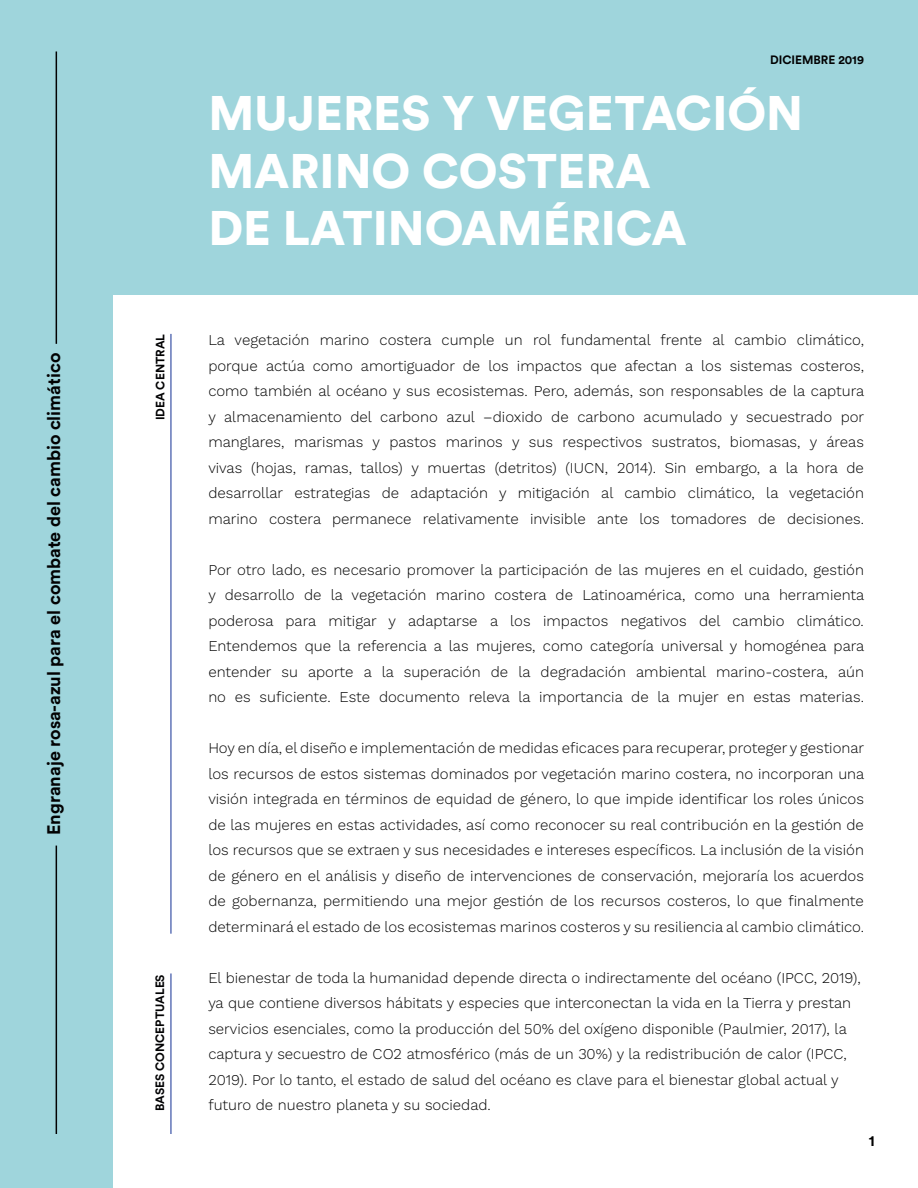
<style>
.page{position:relative;width:918px;height:1188px;background:#fff}
.page>*{position:absolute;margin:0;border:0;box-sizing:border-box;transform-origin:0 0}
.t1{font:900 48px/57.6px "Circular Std";color:#fff}
.t2{font:700 18px "Circular Std";color:#020203}
.t3{font:300 15px/25.5px "Work Sans";color:#000;text-align:justify}
.t4{font:700 15px "Circular Std";color:#000}
.t5{font:700 12px "Circular Std";color:#020203}
</style>
<div class="page">
<div style="left:0;top:0;width:918px;height:294px;background:#9fd5dc"></div>
<div style="left:0;top:294px;width:113px;height:894px;background:#9fd5dc"></div>
<hr style="left:170px;top:334px;width:2px;height:600px;background:#6175b8">
<hr style="left:170px;top:973px;width:2px;height:161px;background:#6175b8">
<hr style="left:56px;top:846px;width:1px;height:288px;background:#020203">
<hr style="left:56px;top:51px;width:1px;height:293px;background:#020203">
<p class="t2" style="left:42px;top:835px;width:484px;rotate:-90deg">Engranaje rosa-azul para el combate del cambio climático</p>
<p class="t5" style="left:152px;top:420px;width:88px;rotate:-90deg">IDEA CENTRAL</p>
<p class="t5" style="left:152px;top:1111px;width:138px;rotate:-90deg">BASES CONCEPTUALES</p>
<p class="t5" style="left:770px;top:52px;width:95px">DICIEMBRE 2019</p>
<h1 class="t1" style="left:208px;top:83px;width:596px">MUJERES Y VEGETACIÓN<br>MARINO COSTERA<br>DE LATINOAMÉRICA</h1>
<p class="t3" style="left:208px;top:327px;width:658px">La vegetación marino costera cumple un rol fundamental frente al cambio climático, porque actúa como amortiguador de los impactos que afectan a los sistemas costeros, como también al océano y sus ecosistemas. Pero, además, son responsables de la captura y almacenamiento del carbono azul –dioxido de carbono acumulado y secuestrado por manglares, marismas y pastos marinos y sus respectivos sustratos, biomasas, y áreas vivas (hojas, ramas, tallos) y muertas (detritos) (IUCN, 2014). Sin embargo, a la hora de desarrollar estrategias de adaptación y mitigación al cambio climático, la vegetación marino costera permanece relativamente invisible ante los tomadores de decisiones.</p>
<p class="t3" style="left:208px;top:556px;width:658px">Por otro lado, es necesario promover la participación de las mujeres en el cuidado, gestión y desarrollo de la vegetación marino costera de Latinoamérica, como una herramienta poderosa para mitigar y adaptarse a los impactos negativos del cambio climático.<br>Entendemos que la referencia a las mujeres, como categoría universal y homogénea para entender su aporte a la superación de la degradación ambiental marino-costera, aún no es suficiente. Este documento releva la importancia de la mujer en estas materias.</p>
<p class="t3" style="left:208px;top:735px;width:658px">Hoy en día, el diseño e implementación de medidas eficaces para recuperar, proteger y gestionar los recursos de estos sistemas dominados por vegetación marino costera, no incorporan una visión integrada en términos de equidad de género, lo que impide identificar los roles únicos de las mujeres en estas actividades, así como reconocer su real contribución en la gestión de los recursos que se extraen y sus necesidades e intereses específicos. La inclusión de la visión de género en el análisis y diseño de intervenciones de conservación, mejoraría los acuerdos de gobernanza, permitiendo una mejor gestión de los recursos costeros, lo que finalmente determinará el estado de los ecosistemas marinos costeros y su resiliencia al cambio climático.</p>
<p class="t3" style="left:208px;top:964px;width:654px;text-align:left">El bienestar de toda la humanidad depende directa o indirectamente del océano (IPCC, 2019), ya que contiene diversos hábitats y especies que interconectan la vida en la Tierra y prestan servicios esenciales, como la producción del 50% del oxígeno disponible (Paulmier, 2017), la captura y secuestro de CO2 atmosférico (más de un 30%) y la redistribución de calor (IPCC, 2019). Por lo tanto, el estado de salud del océano es clave para el bienestar global actual y futuro de nuestro planeta y su sociedad.</p>
<p class="t4" style="left:869px;top:1131px;width:7px">1</p>
</div>
